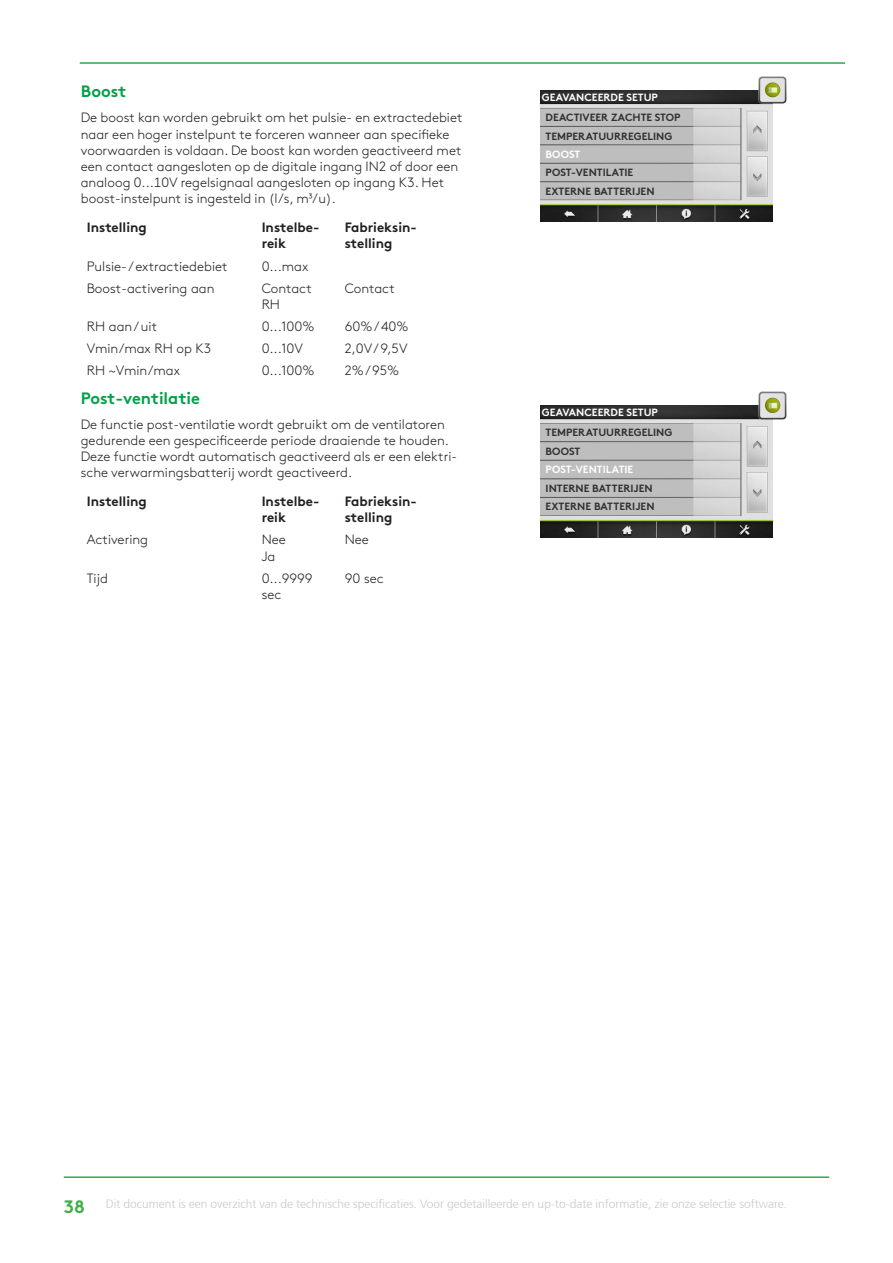
<style>
.page{position:relative;width:893px;height:1263px;background:#fff}
.page>*{position:absolute;margin:0;border:0;box-sizing:border-box;transform-origin:0 0}
.Rubrik_3{font:700 16.5px "Swegon Brown";color:#04a14a}
.Rubrik_4{font:300 13.5px/16.2px "Swegon Brown";color:#231f20}
.Brödtext{font:700 13.5px/16.2px "Swegon Brown";color:#231f20}
.t1{font:300 12px "Frutiger 45";color:#c7c8ca}
.t2{font:700 10.5px "Swegon Brown";color:#312f30}
.t3{font:700 10.5px "Swegon Brown";color:#fff}
.s1{font-family:"Swegon Brown";font-weight:700;font-size:18px;color:#40ae49}
</style>
<div class="page">
<hr style="left:64px;top:1176px;width:765px;height:2px;background:#33a749">
<hr style="left:80px;top:62px;width:765px;height:2px;background:#33a749">
<img style="left:540px;top:90px;width:233px;height:132px">
<img style="left:758px;top:76px;width:29px;height:29px">
<img style="left:540px;top:405px;width:233px;height:132px">
<img style="left:758px;top:391px;width:29px;height:29px">
<p class="Rubrik_3" style="left:81px;top:78px;width:47px">Boost</p>
<p class="Rubrik_4" style="left:81px;top:109px;width:383px">De boost kan worden gebruikt om het pulsie- en extractedebiet naar een hoger instelpunt te forceren wanneer aan specifieke voorwaarden is voldaan. De boost kan worden geactiveerd met een contact aangesloten op de digitale ingang IN2 of door een analoog 0...10V regelsignaal aangesloten op ingang K3. Het boost-instelpunt is ingesteld in (l/s, m³/u).</p>
<p class="Brödtext" style="left:87px;top:218px;width:62px">Instelling</p>
<p class="Brödtext" style="left:262px;top:218px;width:59px">Instelbe&shy;reik</p>
<p class="Brödtext" style="left:345px;top:218px;width:74px">Fabrieksin&shy;stelling</p>
<p class="Rubrik_4" style="left:87px;top:257px;width:142px">Pulsie- / extractiedebiet</p>
<p class="Rubrik_4" style="left:262px;top:257px;width:48px">0...max</p>
<p class="Rubrik_4" style="left:87px;top:279px;width:129px">Boost-activering aan</p>
<p class="Rubrik_4" style="left:262px;top:279px;width:52px">Contact</p>
<p class="Rubrik_4" style="left:262px;top:295px;width:20px">RH</p>
<p class="Rubrik_4" style="left:345px;top:279px;width:52px">Contact</p>
<p class="Rubrik_4" style="left:87px;top:317px;width:72px">RH aan / uit</p>
<p class="Rubrik_4" style="left:262px;top:317px;width:54px">0...100%</p>
<p class="Rubrik_4" style="left:345px;top:317px;width:65px">60% / 40%</p>
<p class="Rubrik_4" style="left:87px;top:339px;width:126px">Vmin/max RH op K3</p>
<p class="Rubrik_4" style="left:262px;top:339px;width:43px">0...10V</p>
<p class="Rubrik_4" style="left:345px;top:339px;width:64px">2,0V / 9,5V</p>
<p class="Rubrik_4" style="left:87px;top:362px;width:95px">RH ~Vmin/max</p>
<p class="Rubrik_4" style="left:262px;top:362px;width:54px">0...100%</p>
<p class="Rubrik_4" style="left:345px;top:362px;width:56px">2% / 95%</p>
<p class="Rubrik_3" style="left:81px;top:384px;width:121px">Post-ventilatie</p>
<p class="Rubrik_4" style="left:81px;top:415px;width:378px">De functie post-ventilatie wordt gebruikt om de ventilatoren gedurende een gespecificeerde periode draaiende te houden.<br>Deze functie wordt automatisch geactiveerd als er een elektri&shy;sche verwarmingsbatterij wordt geactiveerd.</p>
<p class="Brödtext" style="left:87px;top:492px;width:62px">Instelling</p>
<p class="Brödtext" style="left:262px;top:492px;width:59px">Instelbe&shy;reik</p>
<p class="Brödtext" style="left:345px;top:492px;width:74px">Fabrieksin&shy;stelling</p>
<p class="Rubrik_4" style="left:87px;top:531px;width:63px">Activering</p>
<p class="Rubrik_4" style="left:262px;top:531px;width:26px">Nee</p>
<p class="Rubrik_4" style="left:262px;top:547px;width:15px">Ja</p>
<p class="Rubrik_4" style="left:345px;top:531px;width:26px">Nee</p>
<p class="Rubrik_4" style="left:87px;top:569px;width:23px">Tijd</p>
<p class="Rubrik_4" style="left:262px;top:569px;width:53px">0...9999 sec</p>
<p class="Rubrik_4" style="left:345px;top:569px;width:41px">90 sec</p>
<p class="t3" style="left:542px;top:89px;width:118px">GEAVANCEERDE SETUP</p>
<p class="t2" style="left:546px;top:109px;width:136px">DEACTIVEER ZACHTE STOP</p>
<p class="t2" style="left:546px;top:127px;width:128px">TEMPERATUURREGELING</p>
<p class="t3" style="left:546px;top:146px;width:36px">BOOST</p>
<p class="t2" style="left:546px;top:164px;width:89px">POST-VENTILATIE</p>
<p class="t2" style="left:546px;top:183px;width:110px">EXTERNE BATTERIJEN</p>
<p class="t3" style="left:542px;top:404px;width:118px">GEAVANCEERDE SETUP</p>
<p class="t2" style="left:546px;top:424px;width:128px">TEMPERATUURREGELING</p>
<p class="t2" style="left:546px;top:443px;width:36px">BOOST</p>
<p class="t3" style="left:546px;top:461px;width:89px">POST-VENTILATIE</p>
<p class="t2" style="left:546px;top:479px;width:109px">INTERNE BATTERIJEN</p>
<p class="t2" style="left:546px;top:498px;width:110px">EXTERNE BATTERIJEN</p>
<p class="t1" style="left:64px;top:1197px;width:725px"><span class="s1">38</span> Dit document is een overzicht van de technische specificaties. Voor gedetailleerde en up-to-date informatie, zie onze selectie software.</p>
</div>
